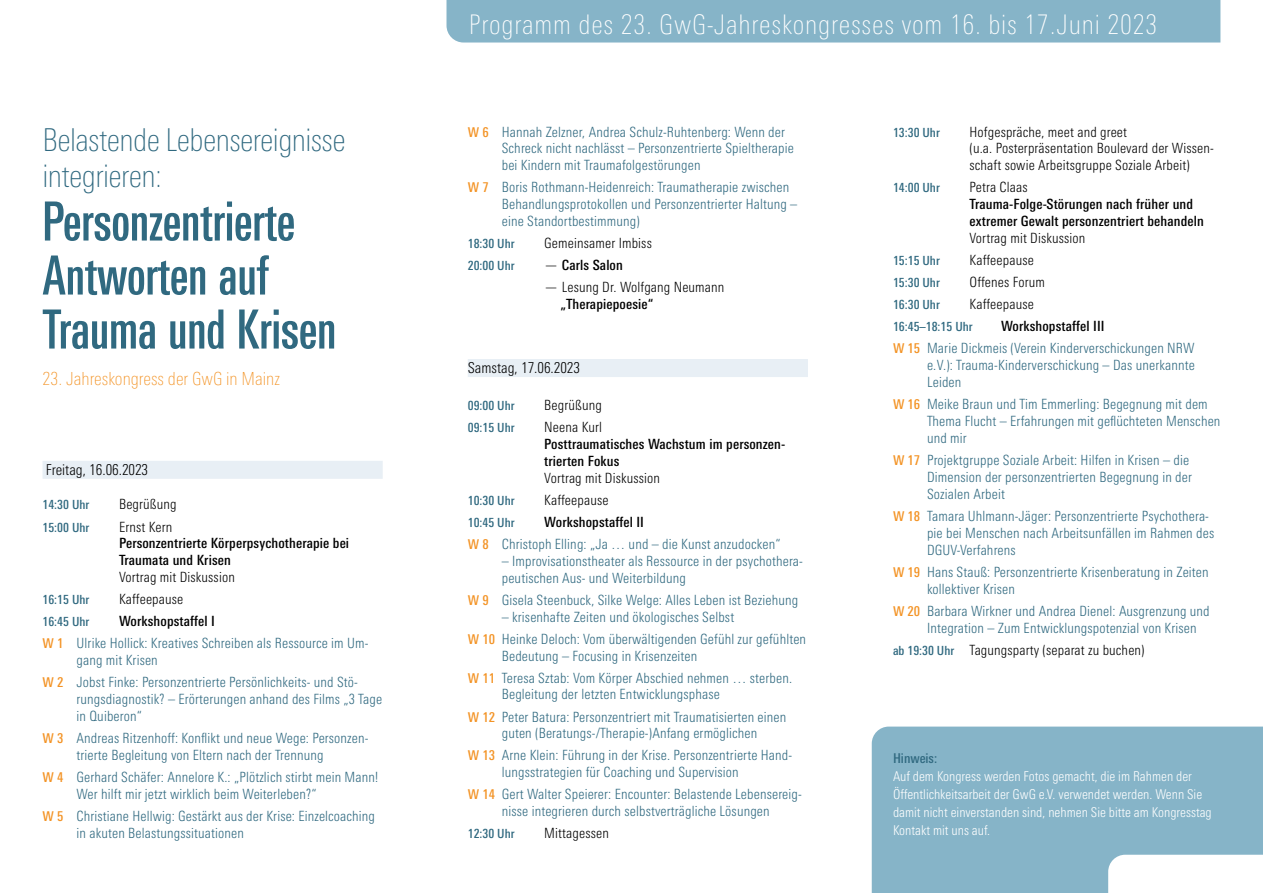
<style>
.page{position:relative;width:1263px;height:893px;background:#fff}
.page>*{position:absolute;margin:0;border:0;box-sizing:border-box;transform-origin:0 0}
.t1{font:54px/54px "Univers Next Pro Medium Cm";color:#306980}
.t2{font:100 condensed 31.5px/36px "Univers Next Pro";letter-spacing:-.02em;color:#306980}
.t3{font:100 condensed 27px "Univers Next Pro";letter-spacing:.03em;color:#fff}
.t4{font:100 condensed 18px "Univers Next Pro";color:#f39325}
.t5{font:300 condensed 15px "Univers Next Pro";color:#000}
.t6{font:300 condensed 14.1px/17px "Univers Next Pro";letter-spacing:.01em;color:#306980}
.t7{font:300 condensed 14.1px/17px "Univers Next Pro";letter-spacing:.01em;color:#000}
.t8{font:500 condensed 14.1px/17px "Univers Next Pro";letter-spacing:.01em;color:#000}
.t9{font:300 condensed 13.5px/18px "Univers Next Pro";color:#fff}
.t10{font:500 condensed 13.5px "Univers Next Pro";color:#306980}
.t11{font:500 condensed 12.6px "Univers Next Pro";color:#306980}
.s1{font-weight:500;color:#000}
.s2{font-weight:500;font-size:13.5px;color:#f39325}
.s3{font-weight:500;font-size:12.6px;color:#306980}
.s4{font-weight:500}
</style>
<div class="page">
<div style="left:446px;top:0;width:774px;height:43px;background:#86b4c8"></div>
<svg style="left:872px;top:727px;width:391px;height:166px;fill:#86b4c8"></svg>
<div style="left:43px;top:461px;width:340px;height:18px;background:#e8eff5"></div>
<div style="left:468px;top:359px;width:340px;height:18px;background:#e8eff5"></div>
<h2 class="t2" style="left:43px;top:121px;width:305px">Belastende Lebensereignisse integrieren:</h2>
<h1 class="t1" style="left:43px;top:194px;width:295px">Personzentrierte<br>Antworten auf<br>Trauma und Krisen</h1>
<p class="t4" style="left:43px;top:368px;width:239px">23. Jahreskongress der GwG in Mainz</p>
<p class="t5" style="left:46px;top:461px;width:104px">Freitag, 16.06.2023</p>
<p class="t11" style="left:43px;top:498px;width:48px">14:30 Uhr</p>
<p class="t7" style="left:119px;top:496px;width:59px">Begrüßung</p>
<p class="t11" style="left:43px;top:520px;width:48px">15:00 Uhr</p>
<p class="t7" style="left:119px;top:518px;width:55px">Ernst Kern</p>
<p class="t8" style="left:119px;top:535px;width:232px">Personzentrierte Körperpsychotherapie bei<br>Traumata und Krisen</p>
<p class="t7" style="left:119px;top:569px;width:117px">Vortrag mit Diskussion</p>
<p class="t11" style="left:43px;top:592px;width:48px">16:15 Uhr</p>
<p class="t7" style="left:119px;top:591px;width:66px">Kaffeepause</p>
<p class="t11" style="left:43px;top:614px;width:48px">16:45 Uhr</p>
<p class="t6" style="left:43px;top:610px;width:327px;line-height:22px;text-indent:77px"><span class="s1">Workshopstaffel I<br></span><span class="s2">W 1</span> Ulrike Hollick: Kreatives Schreiben als Ressource im Um-</p>
<p class="t6" style="left:43px;top:649px;width:317px;line-height:22px;text-indent:34px">gang mit Krisen<br><span class="s2">W 2</span> Jobst Finke: Personzentrierte Persönlichkeits- und Stö-</p>
<p class="t6" style="left:77px;top:691px;width:307px">rungsdiagnostik? – Erörterungen anhand des Films „3 Tage in Quiberon“</p>
<p class="t6" style="left:77px;top:730px;width:293px;text-indent:-34px"><span class="s2">W 3</span> Andreas Ritzenhoff: Konflikt und neue Wege: Personzen&shy;trierte Begleitung von Eltern nach der Trennung</p>
<p class="t6" style="left:77px;top:769px;width:303px;text-indent:-34px"><span class="s2">W 4</span> Gerhard Schäfer: Annelore K.: „Plötzlich stirbt mein Mann!<br>Wer hilft mir jetzt wirklich beim Weiterleben?“</p>
<p class="t6" style="left:77px;top:807px;width:300px;text-indent:-34px"><span class="s2">W 5</span> Christiane Hellwig: Gestärkt aus der Krise: Einzelcoaching in akuten Belastungssituationen</p>
<h3 class="t3" style="left:469px;top:9px;width:690px">Programm des 23. GwG-Jahreskongresses vom 16. bis 17.Juni 2023</h3>
<p class="t6" style="left:502px;top:123px;width:294px;text-indent:-34px"><span class="s2">W 6</span> Hannah Zelzner, Andrea Schulz-Ruhtenberg: Wenn der<br>Schreck nicht nachlässt – Personzentrierte Spieltherapie bei Kindern mit Traumafolgestörungen</p>
<p class="t6" style="left:502px;top:179px;width:297px;text-indent:-34px"><span class="s2">W 7</span> Boris Rothmann-Heidenreich: Traumatherapie zwischen<br>Behandlungsprotokollen und Personzentrierter Haltung – eine Standortbestimmung)</p>
<p class="t11" style="left:468px;top:236px;width:48px">18:30 Uhr</p>
<p class="t7" style="left:468px;top:232px;width:186px;line-height:22px;text-indent:77px">Gemeinsamer Imbiss<br><span class="s3">20:00 Uhr</span> -— <span class="s4">Carls Salon</span></p>
<p class="t7" style="left:544px;top:279px;width:182px">— Lesung Dr. Wolfgang Neumann</p>
<p class="t8" style="left:560px;top:296px;width:95px">„Therapiepoesie“</p>
<p class="t5" style="left:468px;top:359px;width:114px">Samstag, 17.06.2023</p>
<p class="t11" style="left:468px;top:398px;width:48px">09:00 Uhr</p>
<p class="t7" style="left:544px;top:396px;width:59px">Begrüßung</p>
<p class="t11" style="left:468px;top:420px;width:48px">09:15 Uhr</p>
<p class="t7" style="left:544px;top:418px;width:59px">Neena Kurl</p>
<p class="t8" style="left:544px;top:435px;width:243px">Posttraumatisches Wachstum im personzen&shy;trierten Fokus</p>
<p class="t7" style="left:544px;top:469px;width:117px">Vortrag mit Diskussion</p>
<p class="t11" style="left:468px;top:493px;width:48px">10:30 Uhr</p>
<p class="t7" style="left:544px;top:491px;width:66px">Kaffeepause</p>
<p class="t11" style="left:468px;top:515px;width:48px">10:45 Uhr</p>
<p class="t6" style="left:468px;top:511px;width:314px;line-height:22px;text-indent:77px"><span class="s1">Workshopstaffel II<br></span><span class="s2">W 8</span> Christoph Elling: „Ja … und – die Kunst anzudocken“</p>
<p class="t6" style="left:502px;top:552px;width:303px">– Improvisationstheater als Ressource in der psychothera&shy;peutischen Aus- und Weiterbildung</p>
<p class="t6" style="left:468px;top:591px;width:332px"><span class="s2">W 9</span> Gisela Steenbuck, Silke Welge: Alles Leben ist Beziehung</p>
<p class="t6" style="left:468px;top:605px;width:340px;line-height:22px;text-indent:34px">– krisenhafte Zeiten und ökologisches Selbst<br><span class="s2">W 10</span> Heinke Deloch: Vom überwältigenden Gefühl zur gefühlten</p>
<p class="t6" style="left:468px;top:644px;width:326px;line-height:22px;text-indent:34px">Bedeutung – Focusing in Krisenzeiten<br><span class="s2">W 11</span> Teresa Sztab: Vom Körper Abschied nehmen … sterben.</p>
<p class="t6" style="left:468px;top:683px;width:320px;line-height:22px;text-indent:34px">Begleitung der letzten Entwicklungsphase<br><span class="s2">W 12</span> Peter Batura: Personzentriert mit Traumatisierten einen</p>
<p class="t6" style="left:468px;top:722px;width:326px;line-height:22px;text-align:center">guten (Beratungs-/Therapie-)Anfang ermöglichen<br><span class="s2">W 13</span> Arne Klein: Führung in der Krise. Personzentrierte Hand-</p>
<p class="t6" style="left:468px;top:761px;width:336px;line-height:22px;text-indent:34px">lungsstrategien für Coaching und Supervision<br><span class="s2">W 14</span> Gert Walter Speierer: Encounter: Belastende Lebensereig-</p>
<p class="t6" style="left:502px;top:803px;width:269px">nisse integrieren durch selbstverträgliche Lösungen</p>
<p class="t11" style="left:468px;top:826px;width:48px">12:30 Uhr</p>
<p class="t7" style="left:544px;top:825px;width:66px">Mittagessen</p>
<p class="t11" style="left:893px;top:125px;width:48px">13:30 Uhr</p>
<p class="t7" style="left:969px;top:123px;width:246px">Hofgespräche, meet and greet<br>(u.a. Posterpräsentation Boulevard der Wissen&shy;schaft sowie Arbeitsgruppe Soziale Arbeit)</p>
<p class="t11" style="left:893px;top:181px;width:48px">14:00 Uhr</p>
<p class="t7" style="left:969px;top:179px;width:60px">Petra Claas</p>
<p class="t8" style="left:969px;top:196px;width:236px">Trauma-Folge-Störungen nach früher und extremer Gewalt personzentriert behandeln</p>
<p class="t7" style="left:969px;top:230px;width:117px">Vortrag mit Diskussion</p>
<p class="t11" style="left:893px;top:253px;width:48px">15:15 Uhr</p>
<p class="t7" style="left:969px;top:252px;width:66px">Kaffeepause</p>
<p class="t11" style="left:893px;top:275px;width:48px">15:30 Uhr</p>
<p class="t7" style="left:969px;top:274px;width:77px">Offenes Forum</p>
<p class="t11" style="left:893px;top:297px;width:48px">16:30 Uhr</p>
<p class="t7" style="left:969px;top:296px;width:66px">Kaffeepause</p>
<p class="t11" style="left:893px;top:319px;width:81px">16:45–18:15 Uhr</p>
<p class="t6" style="left:893px;top:315px;width:303px;line-height:22px;text-indent:108px"><span class="s1">Workshopstaffel III<br></span><span class="s2">W 15</span> Marie Dickmeis (Verein Kinderverschickungen NRW</p>
<p class="t6" style="left:927px;top:357px;width:269px">e.V.): Trauma-Kinderverschickung – Das unerkannte<br>Leiden</p>
<p class="t6" style="left:927px;top:396px;width:295px;text-indent:-34px"><span class="s2">W 16</span> Meike Braun und Tim Emmerling: Begegnung mit dem<br>Thema Flucht – Erfahrungen mit geflüchteten Menschen und mir</p>
<p class="t6" style="left:927px;top:451px;width:266px;text-indent:-34px"><span class="s2">W 17</span> Projektgruppe Soziale Arbeit: Hilfen in Krisen – die<br>Dimension der personzentrierten Begegnung in der<br>Sozialen Arbeit</p>
<p class="t6" style="left:927px;top:507px;width:289px;text-indent:-34px"><span class="s2">W 18</span> Tamara Uhlmann-Jäger: Personzentrierte Psychothera&shy;pie bei Menschen nach Arbeitsunfällen im Rahmen des<br>DGUV-Verfahrens</p>
<p class="t6" style="left:927px;top:563px;width:283px;text-indent:-34px"><span class="s2">W 19</span> Hans Stauß: Personzentrierte Krisenberatung in Zeiten kollektiver Krisen</p>
<p class="t6" style="left:927px;top:602px;width:284px;text-indent:-34px"><span class="s2">W 20</span> Barbara Wirkner und Andrea Dienel: Ausgrenzung und<br>Integration – Zum Entwicklungspotenzial von Krisen</p>
<p class="t7" style="left:893px;top:641px;width:253px"><span class="s3">ab 19:30 Uhr</span> Tagungsparty (separat zu buchen)</p>
<p class="t10" style="left:893px;top:750px;width:46px">Hinweis:</p>
<p class="t9" style="left:893px;top:767px;width:320px">Auf dem Kongress werden Fotos gemacht, die im Rahmen der Öffentlichkeitsarbeit der GwG e.V. verwendet werden. Wenn Sie damit nicht einverstanden sind, nehmen Sie bitte am Kongresstag Kontakt mit uns auf.</p>
</div>
